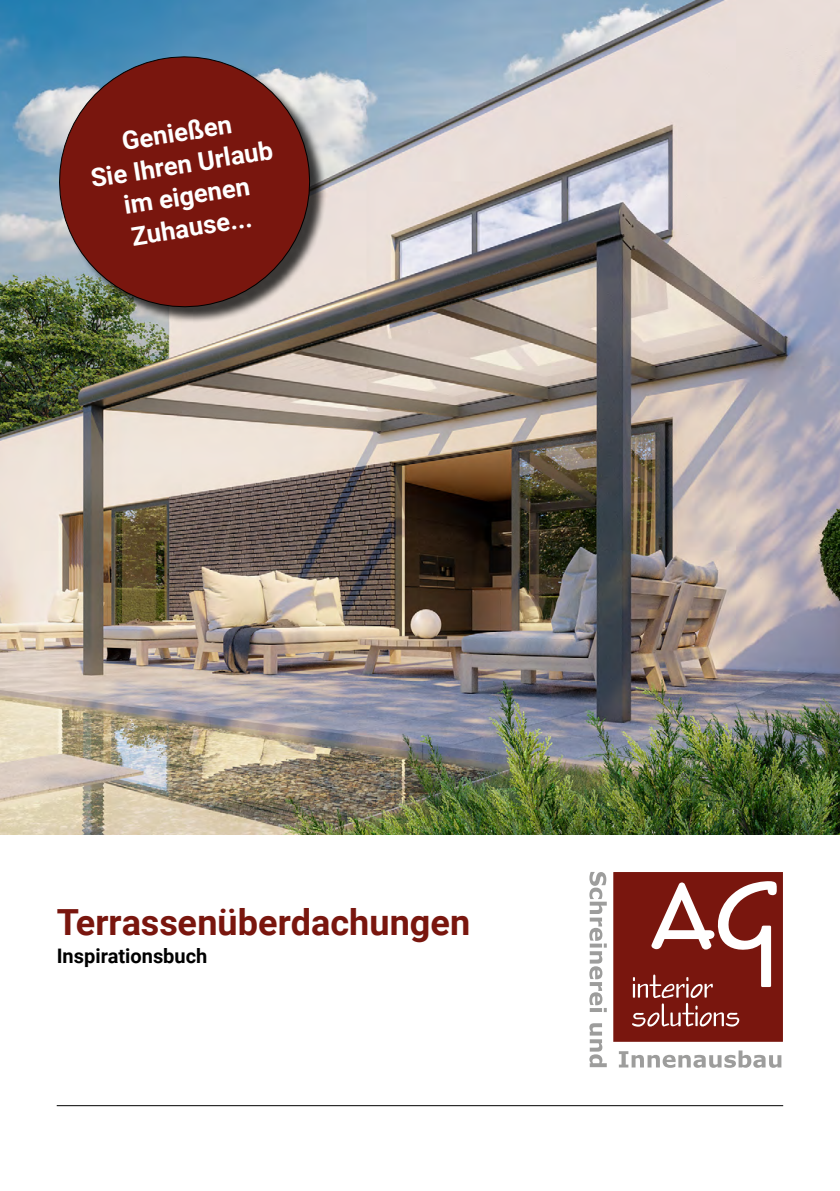
<style>
.page{position:relative;width:840px;height:1191px;background:#fff}
.page>*{position:absolute;margin:0;border:0;box-sizing:border-box;transform-origin:0 0}
.t1{font:700 36px "Roboto";color:#79160e}
.t2{font:700 25.6px/31.8px "Roboto";color:#fff;text-align:center}
.t3{font:700 20px "Roboto";color:#000}
</style>
<div class="page">
<img style="left:0;top:0;width:839px;height:834px">
<hr style="left:57px;top:1105px;width:725px;height:1px;background:#000">
<div style="left:61px;top:59px;width:265px;height:265px;background:#000;opacity:.75"></div>
<svg style="left:50px;top:48px;width:268px;height:268px;background:#7c403c"></svg>
<svg style="left:613px;top:872px;width:169px;height:169px;background:#8e3a34"></svg>
<svg style="left:589px;top:872px;width:17px;height:140px"></svg>
<svg style="left:589px;top:1023px;width:17px;height:44px"></svg>
<svg style="left:618px;top:1050px;width:163px;height:17px"></svg>
<p class="t2" style="left:83px;top:130px;width:185px;rotate:-9deg">Genießen<br>Sie Ihren Urlaub im eigenen<br>Zuhause...</p>
<h1 class="t1" style="left:57px;top:897px;width:415px">Terrassenüberdachungen</h1>
<p class="t3" style="left:57px;top:941px;width:152px">Inspirationsbuch</p>
</div>
